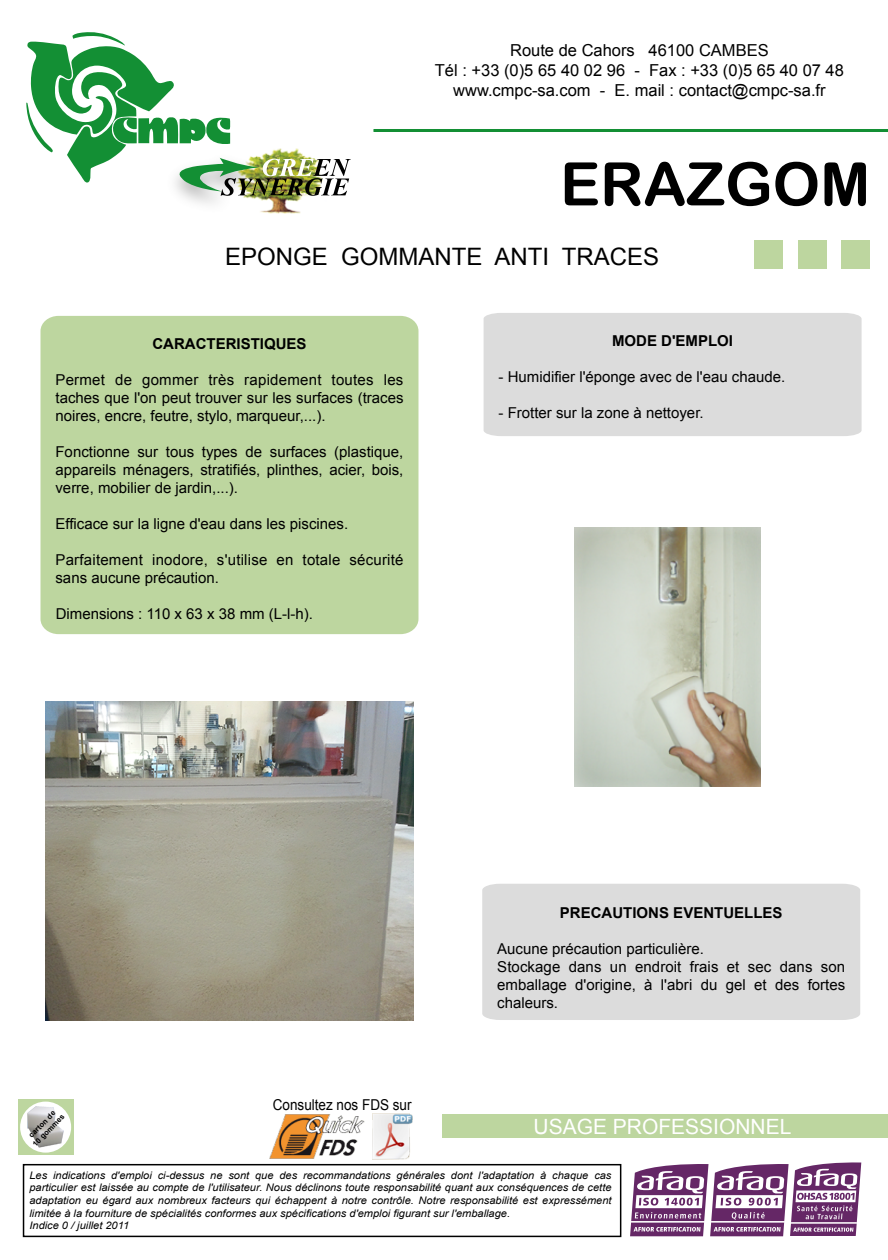
<style>
.page{position:relative;width:888px;height:1260px;background:#fff}
.page>*{position:absolute;margin:0;border:0;box-sizing:border-box;transform-origin:0 0}
.t1{font:60px "Arial Rounded MT Bold";color:#000}
.t2{font:24px "Arial";color:#000}
.t3{font:21px "Arial";color:#fff}
.t4{font:16.5px/19.8px "Arial";color:#000;text-align:center}
.t5{font:15px/18px "Arial";color:#000}
.t6{font:700 15px "Arial";color:#000}
.t7{font:15px "Arial";color:#000;scale:.9 1}
.t8{font:italic 10.5px/12.8px "Arial";color:#000;scale:1.06 1}
.t9{font:700 7.5px/9px "Arial";color:#000;text-align:center}
</style>
<div class="page">
<svg style="left:630px;top:1162px;width:231px;height:74px"></svg>
<hr style="left:791px;top:1222px;width:66px;height:1px;background:#fff">
<hr style="left:374px;top:129px;width:514px;height:3px;background:#138f34">
<div style="left:484px;top:313px;width:378px;height:123px;background:#dcdcdc"></div>
<div style="left:482px;top:884px;width:378px;height:136px;background:#dcdcdc"></div>
<div style="left:442px;top:1114px;width:446px;height:24px;background:#bdd69f"></div>
<div style="left:23px;top:1164px;width:598px;height:73px;border:2px solid #000"></div>
<div style="left:842px;top:240px;width:28px;height:29px;background:#bdd69f"></div>
<div style="left:798px;top:240px;width:28px;height:29px;background:#bdd69f"></div>
<div style="left:754px;top:240px;width:29px;height:29px;background:#bdd69f"></div>
<div style="left:40px;top:316px;width:378px;height:318px;background:#bdd69f"></div>
<div style="left:18px;top:1099px;width:55px;height:56px;background:#bdd69f"></div>
<div style="left:20px;top:1102px;width:51px;height:51px;background:#fff;border-radius:50%"></div>
<img style="left:27px;top:1106px;width:37px;height:42px">
<img style="left:277px;top:196px;width:26px;height:18px">
<img style="left:183px;top:196px;width:94px;height:18px">
<svg style="left:26px;top:32px;width:325px;height:164px"></svg>
<img style="left:269px;top:1115px;width:96px;height:44px">
<img style="left:373px;top:1114px;width:40px;height:45px">
<img style="left:575px;top:527px;width:185px;height:259px">
<img style="left:46px;top:701px;width:367px;height:319px">
<p class="t4" style="left:435px;top:41px;width:411px">Route de Cahors 46100 CAMBES<br>Tél : +33 (0)5 65 40 02 96 - Fax : +33 (0)5 65 40 07 48 www.cmpc-sa.com - E. mail : contact@cmpc-sa.fr</p>
<h1 class="t1" style="left:560px;top:149px;width:312px">ERAZGOM</h1>
<h2 class="t2" style="left:225px;top:240px;width:436px">EPONGE GOMMANTE ANTI TRACES</h2>
<p class="t6" style="left:152px;top:334px;width:156px">CARACTERISTIQUES</p>
<p class="t5" style="left:55px;top:371px;width:350px;text-align:justify">Permet de gommer très rapidement toutes les taches que l'on peut trouver sur les surfaces (traces noires, encre, feutre, stylo, marqueur,...).</p>
<p class="t5" style="left:55px;top:443px;width:349px;text-align:justify">Fonctionne sur tous types de surfaces (plastique, appareils ménagers, stratifiés, plinthes, acier, bois, verre, mobilier de jardin,...).</p>
<p class="t5" style="left:55px;top:515px;width:294px">Efficace sur la ligne d'eau dans les piscines.</p>
<p class="t5" style="left:55px;top:551px;width:350px">Parfaitement inodore, s'utilise en totale sécurité sans aucune précaution.</p>
<p class="t5" style="left:56px;top:605px;width:259px">Dimensions : 110 x 63 x 38 mm (L-l-h).</p>
<p class="t6" style="left:612px;top:331px;width:123px">MODE D'EMPLOI</p>
<p class="t5" style="left:499px;top:368px;width:288px">- Humidifier l'éponge avec de l'eau chaude.</p>
<p class="t5" style="left:499px;top:404px;width:207px">- Frotter sur la zone à nettoyer.</p>
<p class="t9" style="left:24px;top:1136px;width:43px;rotate:-45deg">carton de<br>10 gommes</p>
<p class="t7" style="left:273px;top:1095px;width:156px">Consultez nos FDS sur</p>
<p class="t6" style="left:560px;top:903px;width:224px">PRECAUTIONS EVENTUELLES</p>
<p class="t5" style="left:497px;top:940px;width:350px">Aucune précaution particulière.<br>Stockage dans un endroit frais et sec dans son emballage d'origine, à l'abri du gel et des fortes chaleurs.</p>
<h3 class="t3" style="left:534px;top:1112px;width:259px">USAGE PROFESSIONNEL</h3>
<p class="t8" style="left:29px;top:1169px;width:551px">Les indications d'emploi ci-dessus ne sont que des recommandations générales dont l'adaptation à chaque cas particulier est laissée au compte de l'utilisateur. Nous déclinons toute responsabilité quant aux conséquences de cette adaptation eu égard aux nombreux facteurs qui échappent à notre contrôle. Notre responsabilité est expressément limitée à la fourniture de spécialités conformes aux spécifications d'emploi figurant sur l'emballage.<br>Indice 0 / juillet 2011</p>
</div>
